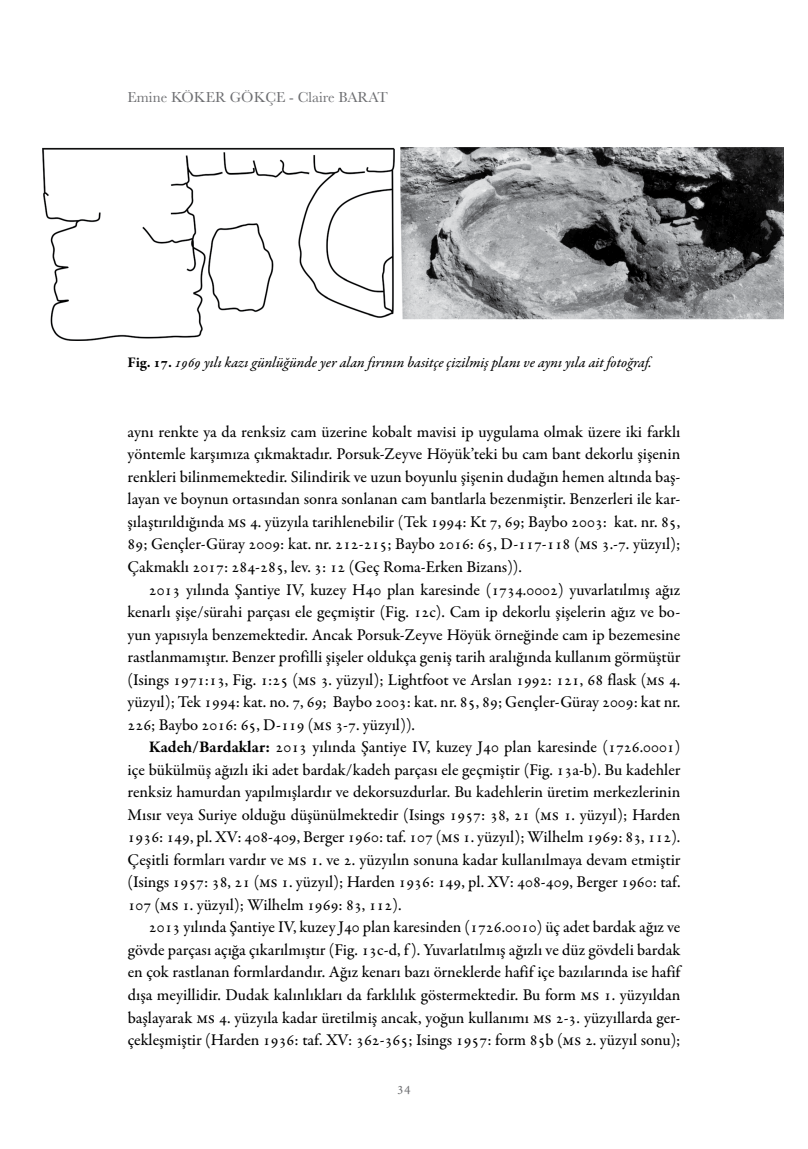
<style>
.page{position:relative;width:808px;height:1149px;background:#fff}
.page>*{position:absolute;margin:0;border:0;box-sizing:border-box;transform-origin:0 0}
.t1{font:500 16.5px/22.5px "Garamond Premr Pro";color:#000;text-align:justify}
.t2{font:15px "Garamond Premr Pro Med It";color:#000}
.t3{font:15px "Baskerville";color:#6d6e71}
.t4{font:13.5px "Minion Pro";color:#6d6e71}
.s1{font-family:"Garamond Premr Pro";font-weight:700}
.s2{font-weight:700}
</style>
<div class="page">
<img style="left:43px;top:147px;width:741px;height:193px">
<p class="t3" style="left:128px;top:88px;width:262px">Emine KÖKER GÖKÇE - Claire BARAT</p>
<p class="t2" style="left:128px;top:353px;width:526px"><span class="s1">Fig. 17.</span> 1969 yılı kazı günlüğünde yer alan fırının basitçe çizilmiş planı ve aynı yıla ait fotoğraf.</p>
<p class="t1" style="left:128px;top:420px;width:554px">aynı renkte ya da renksiz cam üzerine kobalt mavisi ip uygulama olmak üzere iki farklı yöntemle karşımıza çıkmaktadır. Porsuk-Zeyve Höyük’teki bu cam bant dekorlu şişenin renkleri bilinmemektedir. Silindirik ve uzun boyunlu şişenin dudağın hemen altında baş&shy;layan ve boynun ortasından sonra sonlanan cam bantlarla bezenmiştir. Benzerleri ile kar&shy;şılaştırıldığında ms 4. yüzyıla tarihlenebilir (Tek 1994: Kt 7, 69; Baybo 2003: kat. nr. 85, 89; Gençler-Güray 2009: kat. nr. 212-215; Baybo 2016: 65, D-117-118 (ms 3.-7. yüzyıl); Çakmaklı 2017: 284-285, lev. 3: 12 (Geç Roma-Erken Bizans)).</p>
<p class="t1" style="left:128px;top:578px;width:554px;text-indent:21px">2013 yılında Şantiye IV, kuzey H40 plan karesinde (1734.0002) yuvarlatılmış ağız kenarlı şişe/sürahi parçası ele geçmiştir (Fig. 12c). Cam ip dekorlu şişelerin ağız ve bo&shy;yun yapısıyla benzemektedir. Ancak Porsuk-Zeyve Höyük örneğinde cam ip bezemesine rastlanmamıştır. Benzer profilli şişeler oldukça geniş tarih aralığında kullanım görmüştür (Isings 1971:13, Fig. 1:25 (ms 3. yüzyıl); Lightfoot ve Arslan 1992: 121, 68 flask (ms 4. yüzyıl); Tek 1994: kat. no. 7, 69; Baybo 2003: kat. nr. 85, 89; Gençler-Güray 2009: kat nr.<br>226; Baybo 2016: 65, D-119 (ms 3-7. yüzyıl)).</p>
<p class="t1" style="left:128px;top:736px;width:554px;text-indent:21px"><span class="s2">Kadeh/Bardaklar:</span> 2013 yılında Şantiye IV, kuzey J40 plan karesinde (1726.0001) içe bükülmüş ağızlı iki adet bardak/kadeh parçası ele geçmiştir (Fig. 13a-b). Bu kadehler renksiz hamurdan yapılmışlardır ve dekorsuzdurlar. Bu kadehlerin üretim merkezlerinin Mısır veya Suriye olduğu düşünülmektedir (Isings 1957: 38, 21 (ms 1. yüzyıl); Harden 1936: 149, pl. XV: 408-409, Berger 1960: taf. 107 (ms 1. yüzyıl); Wilhelm 1969: 83, 112).<br>Çeşitli formları vardır ve ms 1. ve 2. yüzyılın sonuna kadar kullanılmaya devam etmiştir (Isings 1957: 38, 21 (ms 1. yüzyıl); Harden 1936: 149, pl. XV: 408-409, Berger 1960: taf.<br>107 (ms 1. yüzyıl); Wilhelm 1969: 83, 112).</p>
<p class="t1" style="left:128px;top:916px;width:554px;text-indent:21px">2013 yılında Şantiye IV, kuzey J40 plan karesinden (1726.0010) üç adet bardak ağız ve gövde parçası açığa çıkarılmıştır (Fig. 13c-d, f ). Yuvarlatılmış ağızlı ve düz gövdeli bardak en çok rastlanan formlardandır. Ağız kenarı bazı örneklerde hafif içe bazılarında ise hafif dışa meyillidir. Dudak kalınlıkları da farklılık göstermektedir. Bu form ms 1. yüzyıldan başlayarak ms 4. yüzyıla kadar üretilmiş ancak, yoğun kullanımı ms 2-3. yüzyıllarda ger&shy;çekleşmiştir (Harden 1936: taf. XV: 362-365; Isings 1957: form 85b (ms 2. yüzyıl sonu);</p>
<p class="t4" style="left:397px;top:1078px;width:15px">34</p>
</div>
